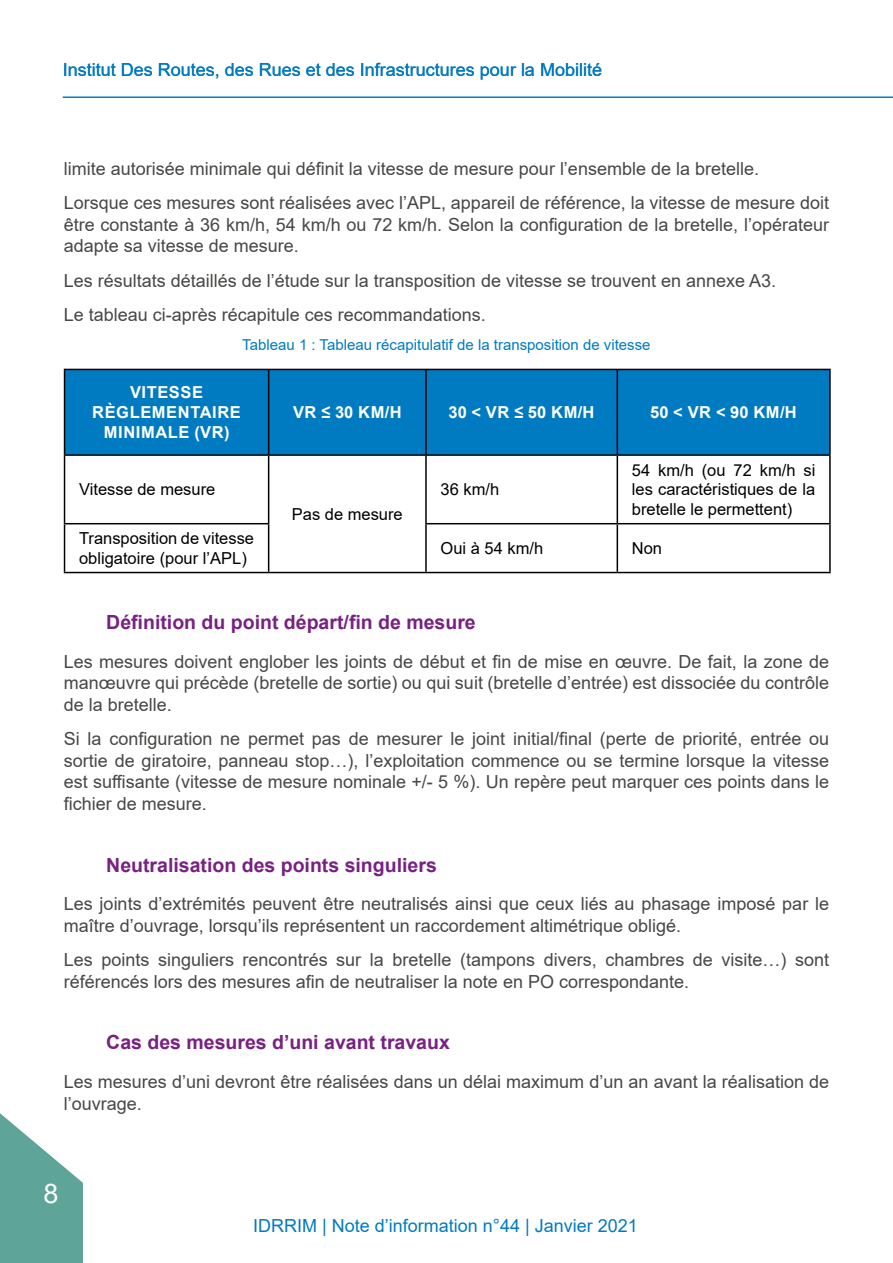
<style>
.page{position:relative;width:893px;height:1263px;background:#fff}
.page>*{position:absolute;margin:0;border:0;box-sizing:border-box;transform-origin:0 0}
.t1{font:27px "Arial";color:#fff}
.t2{font:700 19.5px "Arial";color:#782182}
.t3{font:18px/21.6px "Arial";color:#474746}
.t4{font:18px "Arial";color:#007bc2}
.t5{font:16.5px/19.8px "Arial";color:#000;text-align:justify}
.t6{font:700 16.5px/19.8px "Arial";letter-spacing:.035em;color:#fff;text-align:center}
.t7{font:15px "Arial";color:#007bc2}
</style>
<div class="page">
<svg style="left:0;top:1113px;width:83px;height:150px"></svg>
<hr style="left:63px;top:96px;width:830px;height:2px;background:#007bc2">
<div style="left:65px;top:370px;width:764px;height:84px;background:#007bc2"></div>
<hr style="left:268px;top:370px;width:1px;height:84px;background:#000">
<hr style="left:425px;top:370px;width:2px;height:84px;background:#000">
<hr style="left:617px;top:370px;width:1px;height:84px;background:#000">
<hr style="left:617px;top:456px;width:1px;height:67px;background:#000">
<hr style="left:64px;top:523px;width:205px;height:1px;background:#000">
<hr style="left:425px;top:523px;width:192px;height:1px;background:#000">
<hr style="left:617px;top:523px;width:214px;height:1px;background:#000">
<hr style="left:617px;top:524px;width:1px;height:48px;background:#000">
<hr style="left:64px;top:369px;width:205px;height:1px;background:#000">
<hr style="left:64px;top:370px;width:1px;height:84px;background:#000">
<hr style="left:269px;top:369px;width:157px;height:1px;background:#000">
<hr style="left:426px;top:369px;width:191px;height:1px;background:#000">
<hr style="left:617px;top:369px;width:214px;height:1px;background:#000">
<hr style="left:829px;top:370px;width:2px;height:84px;background:#000">
<hr style="left:64px;top:454px;width:205px;height:2px;background:#000">
<hr style="left:64px;top:456px;width:1px;height:67px;background:#000">
<hr style="left:426px;top:454px;width:191px;height:2px;background:#000">
<hr style="left:617px;top:454px;width:214px;height:2px;background:#000">
<hr style="left:829px;top:456px;width:2px;height:67px;background:#000">
<hr style="left:64px;top:524px;width:1px;height:48px;background:#000">
<hr style="left:829px;top:524px;width:2px;height:48px;background:#000">
<hr style="left:64px;top:572px;width:205px;height:1px;background:#000">
<hr style="left:426px;top:572px;width:191px;height:1px;background:#000">
<hr style="left:617px;top:572px;width:214px;height:1px;background:#000">
<hr style="left:269px;top:454px;width:157px;height:2px;background:#000">
<hr style="left:268px;top:456px;width:1px;height:67px;background:#000">
<hr style="left:425px;top:456px;width:2px;height:67px;background:#000">
<hr style="left:268px;top:524px;width:1px;height:48px;background:#000">
<hr style="left:425px;top:524px;width:2px;height:48px;background:#000">
<hr style="left:269px;top:572px;width:157px;height:1px;background:#000">
<p class="t4" style="left:63px;top:57px;width:541px">Institut Des Routes, des Rues et des Infrastructures pour la Mobilité</p>
<p class="t3" style="left:64px;top:151px;width:767px;line-height:34.3px">limite autorisée minimale qui définit la vitesse de mesure pour l’ensemble de la bretelle.<br>Lorsque ces mesures sont réalisées avec l’APL, appareil de référence, la vitesse de mesure doit</p>
<p class="t3" style="left:64px;top:213px;width:767px">être constante à 36 km/h, 54 km/h ou 72 km/h. Selon la configuration de la bretelle, l’opérateur adapte sa vitesse de mesure.</p>
<p class="t3" style="left:64px;top:263px;width:714px;line-height:34.3px">Les résultats détaillés de l’étude sur la transposition de vitesse se trouvent en annexe A3.<br>Le tableau ci-après récapitule ces recommandations.</p>
<p class="t7" style="left:242px;top:334px;width:410px">Tableau 1 : Tableau récapitulatif de la transposition de vitesse</p>
<p class="t6" style="left:92px;top:383px;width:150px">VITESSE<br>RÈGLEMENTAIRE<br>MINIMALE (VR)</p>
<p class="t6" style="left:293px;top:403px;width:110px">VR ≤ 30 KM/H</p>
<p class="t6" style="left:448px;top:403px;width:148px">30 &lt; VR ≤ 50 KM/H</p>
<p class="t6" style="left:650px;top:403px;width:148px">50 &lt; VR &lt; 90 KM/H</p>
<p class="t5" style="left:79px;top:480px;width:138px">Vitesse de mesure</p>
<p class="t5" style="left:292px;top:504px;width:112px">Pas de mesure</p>
<p class="t5" style="left:440px;top:480px;width:60px">36 km/h</p>
<p class="t5" style="left:632px;top:460px;width:185px">54 km/h (ou 72 km/h si les caractéristiques de la bretelle le permettent)</p>
<p class="t5" style="left:79px;top:528px;width:177px">Transposition de vitesse obligatoire (pour l’APL)</p>
<p class="t5" style="left:440px;top:538px;width:104px">Oui à 54 km/h</p>
<p class="t5" style="left:632px;top:538px;width:32px">Non</p>
<p class="t2" style="left:106px;top:608px;width:371px">Définition du point départ/fin de mesure</p>
<p class="t3" style="left:64px;top:650px;width:767px;text-align:justify">Les mesures doivent englober les joints de début et fin de mise en œuvre. De fait, la zone de manœuvre qui précède (bretelle de sortie) ou qui suit (bretelle d’entrée) est dissociée du contrôle de la bretelle.</p>
<p class="t3" style="left:64px;top:728px;width:767px;text-align:justify">Si la configuration ne permet pas de mesurer le joint initial/final (perte de priorité, entrée ou sortie de giratoire, panneau stop…), l’exploitation commence ou se termine lorsque la vitesse est suffisante (vitesse de mesure nominale +/- 5 %). Un repère peut marquer ces points dans le fichier de mesure.</p>
<p class="t2" style="left:106px;top:851px;width:332px">Neutralisation des points singuliers</p>
<p class="t3" style="left:64px;top:893px;width:767px">Les joints d’extrémités peuvent être neutralisés ainsi que ceux liés au phasage imposé par le maître d’ouvrage, lorsqu’ils représentent un raccordement altimétrique obligé.</p>
<p class="t3" style="left:64px;top:949px;width:767px">Les points singuliers rencontrés sur la bretelle (tampons divers, chambres de visite…) sont référencés lors des mesures afin de neutraliser la note en PO correspondante.</p>
<p class="t2" style="left:106px;top:1029px;width:345px">Cas des mesures d’uni avant travaux</p>
<p class="t3" style="left:64px;top:1071px;width:767px">Les mesures d’uni devront être réalisées dans un délai maximum d’un an avant la réalisation de l’ouvrage.</p>
<h1 class="t1" style="left:44px;top:1174px;width:17px">8</h1>
<p class="t4" style="left:253px;top:1213px;width:386px">IDRRIM | Note d’information n°44 | Janvier 2021</p>
</div>
